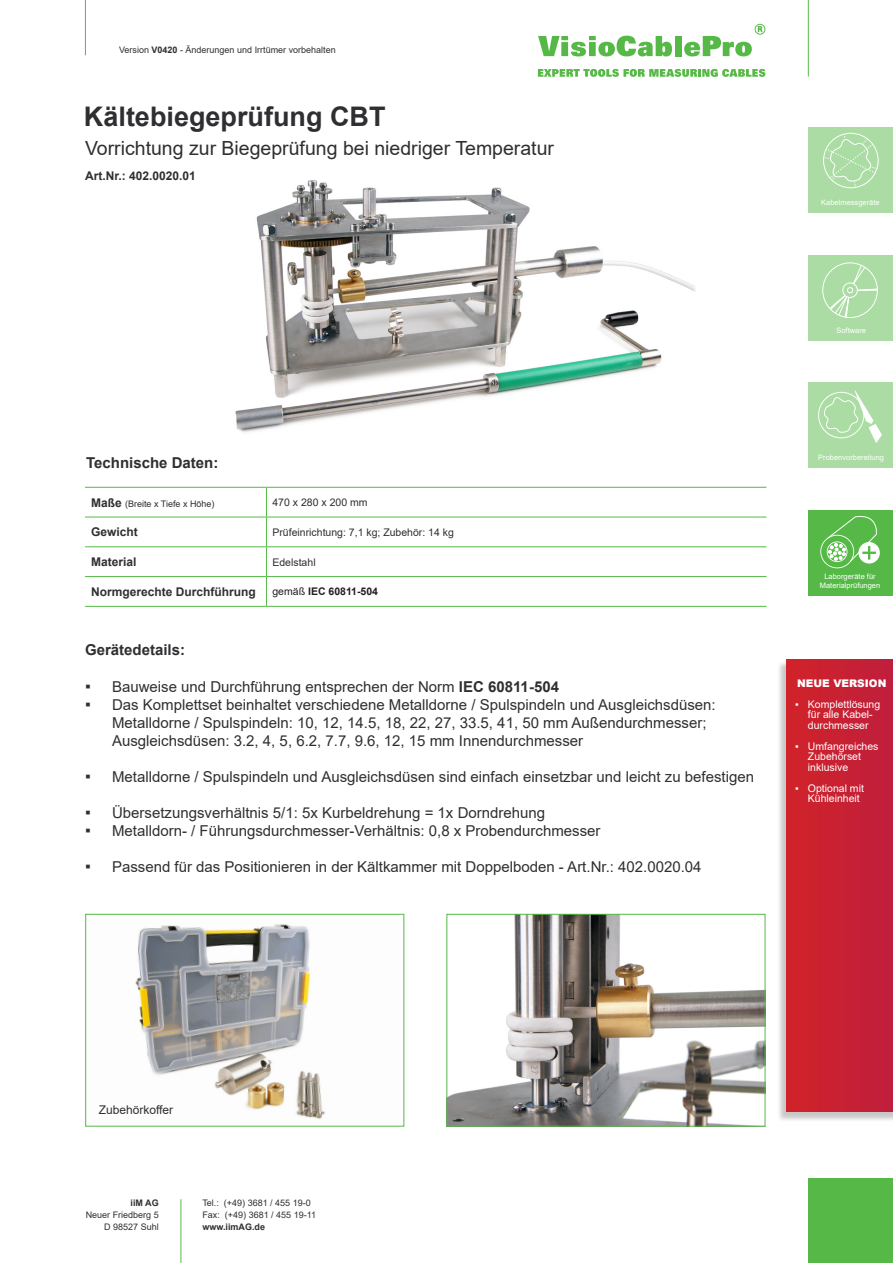
<style>
.page{position:relative;width:893px;height:1263px;background:#fff}
.page>*{position:absolute;margin:0;border:0;box-sizing:border-box;transform-origin:0 0}
.Produktüberschrift{font:700 27px "Arial";color:#2f2f32}
.t1{font:19.5px "Arial";color:#2f2f32}
.t2{font:15px/18px "Arial";color:#2f2f32}
.Überschrift_Stichpun{font:700 15px "Arial";color:#2f2f32}
.t3{font:700 12px "Arial";color:#2f2f32}
.Überschrift_Stichpun-2{font:12px "Arial";color:#2f2f32}
.t4{font:10.5px/10.5px "Arial";color:#fff}
.t5{font:10.5px "Arial";color:#2f2f32}
.t6{font:700 10.5px "Arial";color:#231f20}
.Normaltext_Übersicht{font:900 10.5px "Arial";color:#fff}
.t7{font:9px/12px "Arial";color:#2f2f32;text-align:right}
.t8{font:700 9px "Arial";color:#2f2f32}
.t9{font:7.5px/9px "Arial";color:#fff;text-align:center}
.s1{font-weight:700}
.s2{font-weight:700;font-size:12px}
.s3{font-weight:400}
.s4{font-size:16.5px}
</style>
<div class="page">
<div style="left:808px;top:128px;width:85px;height:85px;background:#aadca3"></div>
<hr style="left:85px;top:0;width:1px;height:55px;background:#56b947">
<hr style="left:808px;top:0;width:1px;height:77px;background:#56b947">
<div style="left:808px;top:255px;width:85px;height:85px;background:#aadca3"></div>
<div style="left:808px;top:383px;width:85px;height:85px;background:#aadca3"></div>
<div style="left:808px;top:510px;width:85px;height:85px;background:#56b947"></div>
<svg style="left:538px;top:36px;width:134px;height:20px"></svg>
<div style="left:675px;top:36px;width:7px;height:20px;background:#56b947"></div>
<svg style="left:684px;top:24px;width:81px;height:32px"></svg>
<svg style="left:538px;top:69px;width:227px;height:8px"></svg>
<svg style="left:824px;top:134px;width:53px;height:54px"></svg>
<svg style="left:829px;top:264px;width:49px;height:54px"></svg>
<svg style="left:823px;top:390px;width:59px;height:53px"></svg>
<svg style="left:820px;top:516px;width:60px;height:52px"></svg>
<div style="left:808px;top:1178px;width:85px;height:85px;background:#56b947"></div>
<hr style="left:181px;top:1199px;width:1px;height:64px;background:#56b947">
<img style="left:235px;top:180px;width:460px;height:252px">
<hr style="left:85px;top:487px;width:181px;height:1px;background:#56b947">
<hr style="left:266px;top:487px;width:500px;height:1px;background:#56b947">
<hr style="left:85px;top:517px;width:181px;height:1px;background:#56b947">
<hr style="left:266px;top:517px;width:500px;height:1px;background:#56b947">
<hr style="left:85px;top:546px;width:181px;height:1px;background:#56b947">
<hr style="left:266px;top:546px;width:500px;height:1px;background:#56b947">
<hr style="left:85px;top:576px;width:181px;height:1px;background:#56b947">
<hr style="left:266px;top:576px;width:500px;height:1px;background:#56b947">
<svg style="left:266px;top:488px;width:1px;height:118px"></svg>
<hr style="left:85px;top:606px;width:181px;height:1px;background:#56b947">
<hr style="left:266px;top:606px;width:500px;height:1px;background:#56b947">
<img style="left:448px;top:916px;width:315px;height:208px">
<div style="left:446px;top:914px;width:319px;height:212px;border:1px solid #56b947"></div>
<img style="left:135px;top:924px;width:190px;height:195px">
<div style="left:85px;top:914px;width:319px;height:212px;border:1px solid #56b947"></div>
<div style="left:776px;top:660px;width:117px;height:463px;background:#231f20;opacity:.25"></div>
<div style="left:787px;top:659px;width:106px;height:453px;background:#c82132"></div>
<p class="t7" style="left:119px;top:44px;width:218px">Version <span class="s1">V0420</span> - Änderungen und Irrtümer vorbehalten</p>
<p class="Produktüberschrift" style="left:84px;top:97px;width:303px">Kältebiegeprüfung CBT</p>
<p class="t1" style="left:85px;top:134px;width:470px">Vorrichtung zur Biegeprüfung bei niedriger Temperatur</p>
<p class="t3" style="left:85px;top:167px;width:112px">Art.Nr.: 402.0020.01</p>
<p class="t9" style="left:821px;top:198px;width:60px">Kabelmessgeräte</p>
<p class="t9" style="left:836px;top:326px;width:31px">Software</p>
<p class="Überschrift_Stichpun" style="left:86px;top:452px;width:134px">Technische Daten:</p>
<p class="t7" style="left:91px;top:497px;width:125px"><span class="s2">Maße</span> (Breite x Tiefe x Höhe)</p>
<p class="t5" style="left:272px;top:495px;width:97px">470 x 280 x 200 mm</p>
<p class="t3" style="left:91px;top:524px;width:48px">Gewicht</p>
<p class="t5" style="left:272px;top:525px;width:183px">Prüfeinrichtung: 7,1 kg; Zubehör: 14 kg</p>
<p class="t3" style="left:91px;top:553px;width:47px">Material</p>
<p class="t5" style="left:272px;top:555px;width:45px">Edelstahl</p>
<p class="t3" style="left:91px;top:583px;width:166px">Normgerechte Durchführung</p>
<p class="t6" style="left:272px;top:584px;width:107px"><span class="s3">gemäß</span> IEC 60811-504</p>
<p class="Überschrift_Stichpun" style="left:85px;top:639px;width:102px">Gerätedetails:</p>
<p class="t2" style="left:85px;top:678px;width:475px"><span class="s4">▪</span> Bauweise und Durchführung entsprechen der Norm <span class="s1">IEC 60811-504</span></p>
<p class="t2" style="left:112px;top:696px;width:605px;text-indent:-27px"><span class="s4">▪</span> Das Komplettset beinhaltet verschiedene Metalldorne / Spulspindeln und Ausgleichsdüsen:<br>Metalldorne / Spulspindeln: 10, 12, 14.5, 18, 22, 27, 33.5, 41, 50 mm Außendurchmesser;<br>Ausgleichsdüsen: 3.2, 4, 5, 6.2, 7.7, 9.6, 12, 15 mm Innendurchmesser</p>
<p class="t2" style="left:85px;top:768px;width:671px"><span class="s4">▪</span> Metalldorne / Spulspindeln und Ausgleichsdüsen sind einfach einsetzbar und leicht zu befestigen</p>
<p class="t2" style="left:85px;top:804px;width:462px"><span class="s4">▪</span> Übersetzungsverhältnis 5/1: 5x Kurbeldrehung = 1x Dorndrehung</p>
<p class="t2" style="left:85px;top:822px;width:517px"><span class="s4">▪</span> Metalldorn- / Führungsdurchmesser-Verhältnis: 0,8 x Probendurchmesser</p>
<p class="t2" style="left:85px;top:858px;width:618px"><span class="s4">▪</span> Passend für das Positionieren in der Kältkammer mit Doppelboden - Art.Nr.: 402.0020.04</p>
<p class="t9" style="left:818px;top:453px;width:67px">Probenvorbereitung</p>
<p class="t9" style="left:820px;top:572px;width:62px">Laborgeräte für<br>Materialprüfungen</p>
<p class="Normaltext_Übersicht" style="left:797px;top:675px;width:91px">NEUE VERSION</p>
<p class="t4" style="left:795px;top:699px;width:87px;text-align:center">▪ Komplettlösung für alle Kabel&shy;durchmesser</p>
<p class="t4" style="left:808px;top:741px;width:72px;text-indent:-13px">▪ Umfangreiches<br>Zubehörset inklusive</p>
<p class="t4" style="left:808px;top:783px;width:58px;text-indent:-13px">▪ Optional mit<br>Kühleinheit</p>
<p class="Überschrift_Stichpun-2" style="left:99px;top:1101px;width:76px">Zubehörkoffer</p>
<p class="t8" style="left:131px;top:1197px;width:30px">iiM AG</p>
<p class="t7" style="left:86px;top:1209px;width:75px">Neuer Friedberg 5<br>D 98527 Suhl</p>
<p class="t7" style="left:202px;top:1197px;width:115px;text-align:left">Tel.: (+49) 3681 / 455 19-0<br>Fax: (+49) 3681 / 455 19-11</p>
<p class="t8" style="left:202px;top:1221px;width:64px">www.iimAG.de</p>
</div>
